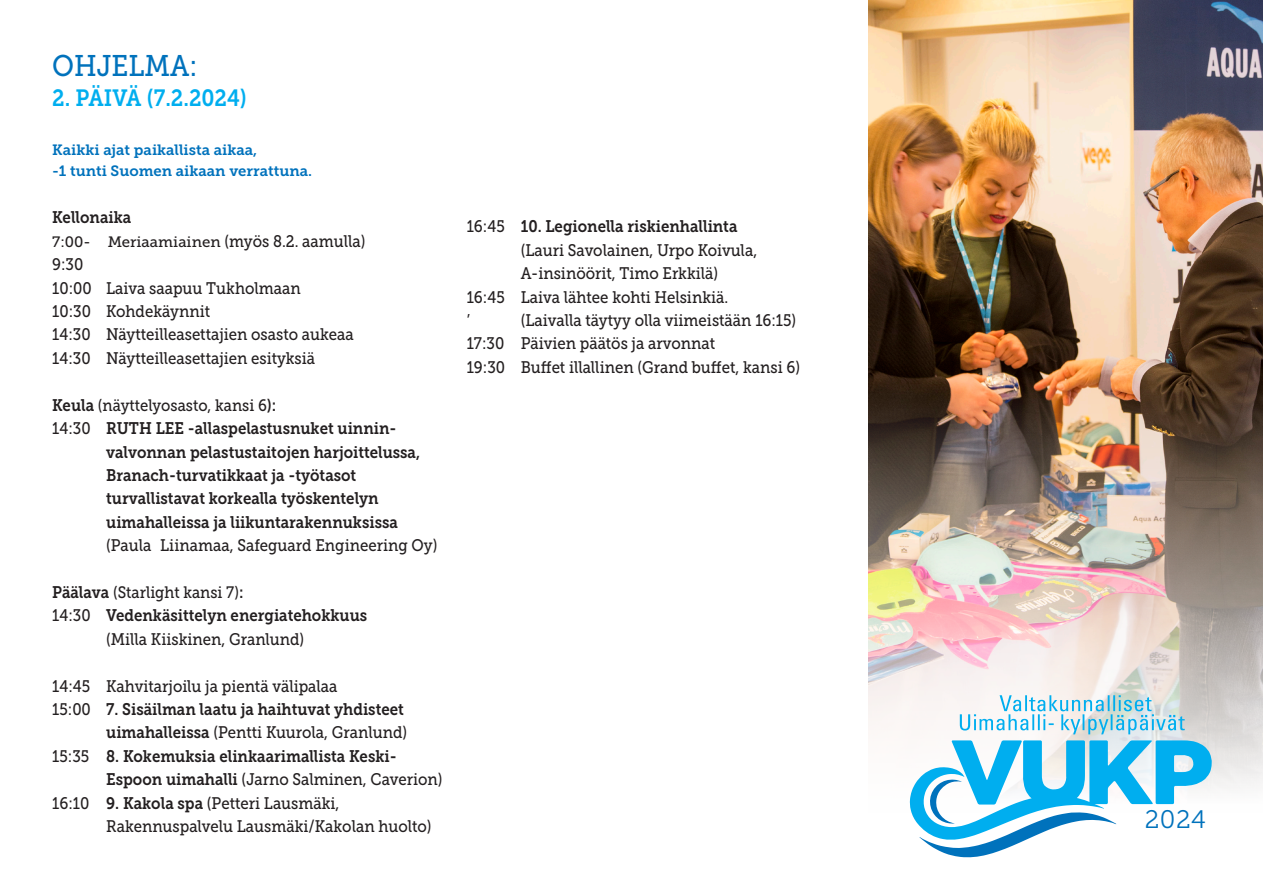
<style>
.page{position:relative;width:1263px;height:893px;background:#fff}
.page>*{position:absolute;margin:0;border:0;box-sizing:border-box;transform-origin:0 0}
.t1{font:29.85px "Museo Slab 500";color:#0072bc;scale:.9 1}
.t2{font:25.35px "Museo Slab 300";color:#0072bc}
.t3{font:23.4px "Museo Slab 700";color:#00aeef;scale:.9 1}
.t4{font:16.65px/23.4px "Museo Slab 500";color:#231f20;scale:.9 1}
.t5{font:16.65px/23.4px "Museo Slab 700";color:#231f20;scale:.9 1}
.t6{font:16.5px "Museo Slab 500";color:#231f20;scale:.9 1}
.t7{font:15px "Museo Slab 500";color:#231f20}
.t8{font:14.85px/20.9px "Museo Slab 700";color:#0072bc}
.s1{font-size:16.65px}
.s2{font-family:"Museo Slab 700";font-size:16.65px}
.s3{font-family:"Museo Slab 700"}
.s4{font-family:"Museo Slab 500"}
</style>
<div class="page">
<img style="left:868px;top:0;width:395px;height:789px">
<svg style="left:960px;top:695px;width:225px;height:39px"></svg>
<svg style="left:909px;top:740px;width:303px;height:118px"></svg>
<p class="t1" style="left:52px;top:49px;width:163px">OHJELMA:</p>
<p class="t3" style="left:52px;top:85px;width:218px">2. PÄIVÄ (7.2.2024)</p>
<p class="t8" style="left:52px;top:139px;width:261px">Kaikki ajat paikallista aikaa,<br>-1 tunti Suomen aikaan verrattuna.</p>
<p class="t5" style="left:52px;top:206px;width:89px">Kellonaika</p>
<p class="t7" style="left:52px;top:233px;width:315px">7:00- Meriaamiainen <span class="s1">(myös 8.2. aamulla)</span></p>
<p class="t4" style="left:52px;top:253px;width:36px">9:30</p>
<p class="t4" style="left:52px;top:276px;width:278px">10:00 Laiva saapuu Tukholmaan</p>
<p class="t4" style="left:52px;top:300px;width:177px">10:30 Kohdekäynnit</p>
<p class="t4" style="left:52px;top:323px;width:337px">14:30 Näytteilleasettajien osasto aukeaa</p>
<p class="t4" style="left:52px;top:346px;width:294px">14:30 Näytteilleasettajien esityksiä</p>
<p class="t6" style="left:52px;top:396px;width:250px"><span class="s2">Keula</span> (näyttelyosasto, kansi 6<span class="s3">)</span><span class="s2">:</span></p>
<p class="t5" style="left:106px;top:417px;width:350px;text-indent:-54px"><span class="s4">14:30</span> RUTH LEE -allaspelastusnuket uinnin&shy;valvonnan pelastustaitojen harjoittelussa,</p>
<p class="t5" style="left:106px;top:464px;width:279px">Branach-turvatikkaat ja -työtasot</p>
<p class="t5" style="left:106px;top:487px;width:369px">turvallistavat korkealla työskentelyn uimahalleissa ja liikuntarakennuksissa <span class="s4">(Paula Liinamaa, Safeguard Engineering Oy)</span></p>
<p class="t6" style="left:52px;top:583px;width:214px"><span class="s2">Päälava</span> (Starlight kansi 7)<span class="s2">:</span></p>
<p class="t5" style="left:52px;top:604px;width:351px;text-align:center"><span class="s4">14:30</span> Vedenkäsittelyn energiatehokkuus <span class="s4">(Milla Kiiskinen, Granlund)</span></p>
<p class="t4" style="left:52px;top:674px;width:318px">14:45 Kahvitarjoilu ja pientä välipalaa</p>
<p class="t5" style="left:52px;top:698px;width:396px;text-align:right"><span class="s4">15:00</span> 7. Sisäilman laatu ja haihtuvat yhdisteet uimahalleissa <span class="s4">(Pentti Kuurola, Granlund)</span></p>
<p class="t5" style="left:106px;top:744px;width:375px;text-indent:-54px"><span class="s4">15:35</span> 8. Kokemuksia elinkaarimallista Keski-<br>Espoon uimahalli <span class="s4">(Jarno Salminen, Caverion)</span></p>
<p class="t4" style="left:106px;top:791px;width:363px;text-indent:-54px">16:10 <span class="s3">9. Kakola spa</span> (Petteri Lausmäki,<br>Rakennuspalvelu Lausmäki/Kakolan huolto)</p>
<p class="t4" style="left:521px;top:215px;width:264px;text-indent:-54px">16:45 <span class="s3">10. Legionella riskienhallinta </span>(Lauri Savolainen, Urpo Koivula,<br>A-insinöörit, Timo Erkkilä)</p>
<p class="t4" style="left:467px;top:285px;width:292px">16:45 Laiva lähtee kohti Helsinkiä.</p>
<p class="t4" style="left:467px;top:309px;width:5px">’</p>
<p class="t4" style="left:521px;top:309px;width:308px">(Laivalla täytyy olla viimeistään 16:15)</p>
<p class="t4" style="left:467px;top:332px;width:277px">17:30 Päivien päätös ja arvonnat</p>
<p class="t4" style="left:467px;top:355px;width:372px">19:30 Buffet illallinen (Grand buffet, kansi 6)</p>
<p class="t2" style="left:1145px;top:806px;width:63px">2024</p>
</div>
